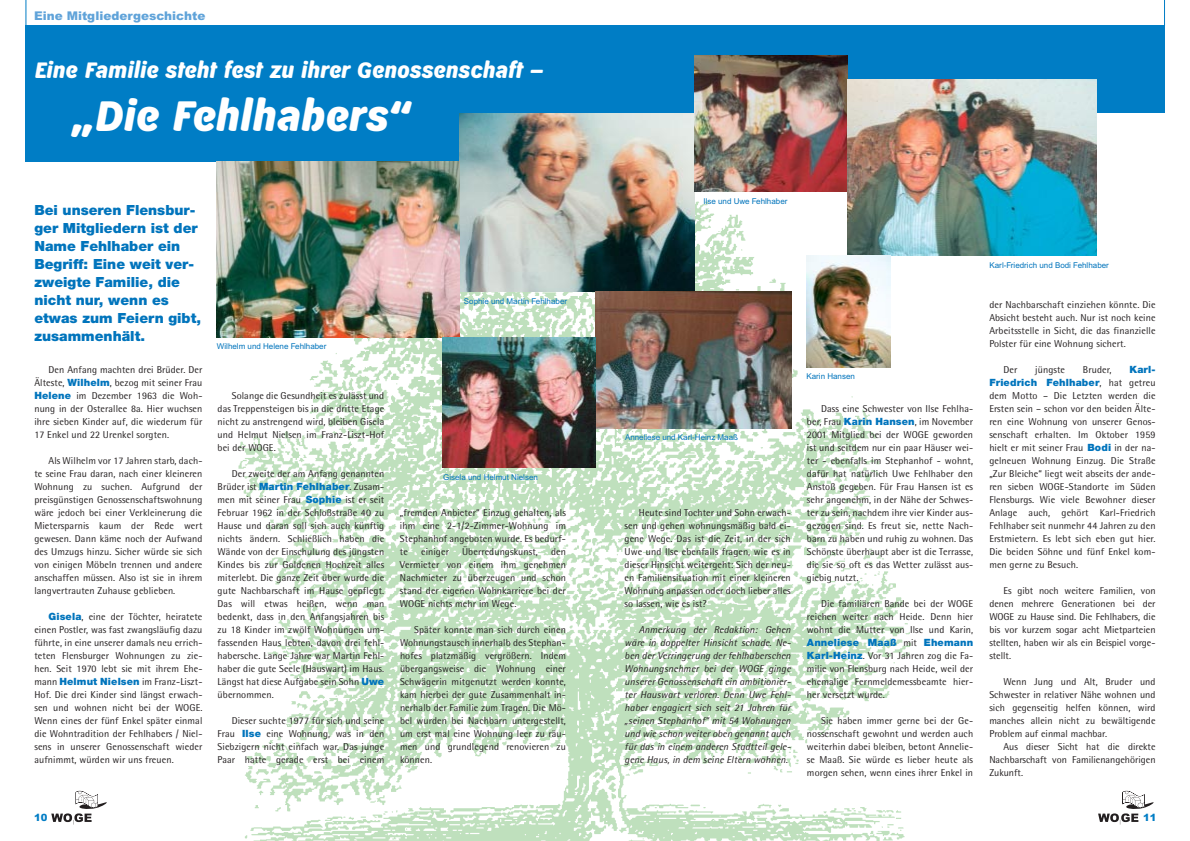
<style>
.page{position:relative;width:1190px;height:841px;background:#fff}
.page>*{position:absolute;margin:0;border:0;box-sizing:border-box;transform-origin:0 0}
.t1{font:700 42px "Schueller BQ";letter-spacing:.015em;color:#fff}
.t2{font:700 22px "Schueller BQ";letter-spacing:.015em;color:#fff}
.t3{font:900 14px/18px "Helvetica Neue";color:#0074bc}
.t4{font:900 12px "Arial";color:#60a3d9}
.t5{font:10px/13px "Rotis Semi Sans";letter-spacing:.01em;color:#231f20;text-align:justify}
.t6{font:italic 10px/13px "Rotis Semi Sans";letter-spacing:.01em;color:#231f20;text-align:justify}
.t7{font:900 10px/13px "Helvetica Neue";letter-spacing:.015em;color:#0074bc;text-align:right}
.t8{font:900 10px "Arial";color:#007dc5}
.t9{font:8px "Arial";color:#0074bc}
.s1{font-family:"Helvetica Neue";font-weight:900;color:#0074bc}
.s2{font-family:"Rotis Semi Sans";font-weight:400;color:#231f20}
</style>
<div class="page">
<div style="left:26px;top:26px;width:571px;height:136px;background:#007dc5"></div>
<div style="left:595px;top:26px;width:570px;height:87px;background:#007dc5"></div>
<img style="left:216px;top:161px;width:722px;height:680px">
<svg style="left:51px;top:791px;width:56px;height:34px"></svg>
<svg style="left:1098px;top:791px;width:56px;height:34px"></svg>
<svg style="left:25px;top:0;width:1px;height:26px"></svg>
<svg style="left:1164px;top:0;width:1px;height:26px"></svg>
<img style="left:459px;top:113px;width:235px;height:179px">
<img style="left:595px;top:292px;width:197px;height:136px">
<img style="left:217px;top:162px;width:242px;height:175px">
<img style="left:442px;top:337px;width:153px;height:131px">
<img style="left:694px;top:55px;width:154px;height:136px">
<img style="left:848px;top:79px;width:249px;height:176px">
<img style="left:806px;top:255px;width:85px;height:112px">
<p class="t4" style="left:34px;top:11px;width:173px">Eine Mitgliedergeschichte</p>
<h2 class="t2" style="left:35px;top:59px;width:510px">Eine Familie steht fest zu ihrer Genossenschaft –</h2>
<h1 class="t1" style="left:74px;top:95px;width:337px">„Die Fehlhabers“</h1>
<h3 class="t3" style="left:34px;top:202px;width:168px">Bei unseren Flensbur&shy;ger Mitgliedern ist der<br>Name Fehlhaber ein<br>Begriff: Eine weit ver&shy;zweigte Familie, die nicht nur, wenn es etwas zum Feiern gibt, zusammenhält.</h3>
<p class="t5" style="left:34px;top:364px;width:170px;text-indent:14px">Den Anfang machten drei Brüder. Der Älteste, <span class="s1">Wilhelm</span>, bezog mit seiner Frau <span class="s1">Helene</span> im Dezember 1963 die Woh&shy;nung in der Osterallee 8a. Hier wuchsen ihre sieben Kinder auf, die wiederum für 17 Enkel und 22 Urenkel sorgten.</p>
<p class="t5" style="left:34px;top:455px;width:170px;text-indent:14px">Als Wilhelm vor 17 Jahren starb, dach&shy;te seine Frau daran, nach einer kleineren Wohnung zu suchen. Aufgrund der preisgünstigen Genossenschaftswohnung wäre jedoch bei einer Verkleinerung die Mietersparnis kaum der Rede wert gewesen. Dann käme noch der Aufwand des Umzugs hinzu. Sicher würde sie sich von einigen Möbeln trennen und andere anschaffen müssen. Also ist sie in ihrem langvertrauten Zuhause geblieben.</p>
<p class="t5" style="left:34px;top:611px;width:170px;text-indent:14px"><span class="s1">Gisela</span>, eine der Töchter, heiratete einen Postler, was fast zwangsläufig dazu führte, in eine unserer damals neu errich&shy;teten Flensburger Wohnungen zu zie&shy;hen. Seit 1970 lebt sie mit ihrem Ehe&shy;mann <span class="s1">Helmut Nielsen</span> im Franz-Liszt-Hof. Die drei Kinder sind längst erwach&shy;sen und wohnen nicht bei der WOGE.<br>Wenn eines der fünf Enkel später einmal die Wohntradition der Fehlhabers / Niel&shy;sens in unserer Genossenschaft wieder aufnimmt, würden wir uns freuen.</p>
<p class="t9" style="left:217px;top:344px;width:111px">Wilhelm und Helene Fehlhaber</p>
<p class="t5" style="left:218px;top:390px;width:168px;text-indent:14px">Solange die Gesundheit es zulässt und das Treppensteigen bis in die dritte Etage nicht zu anstrengend wird, bleiben Gisela und Helmut Nielsen im Franz-Liszt-Hof bei der WOGE.</p>
<p class="t5" style="left:218px;top:468px;width:168px;text-indent:14px">Der zweite der am Anfang genannten Brüder ist <span class="s1">Martin Fehlhaber</span>. Zusam&shy;men mit seiner Frau <span class="s1">Sophie</span> ist er seit Februar 1962 in der Schloßstraße 40 zu Hause und daran soll sich auch künftig nichts ändern. Schließlich haben die Wände von der Einschulung des jüngsten Kindes bis zur Goldenen Hochzeit alles miterlebt. Die ganze Zeit über wurde die gute Nachbarschaft im Hause gepflegt.<br>Das will etwas heißen, wenn man bedenkt, dass in den Anfangsjahren bis zu 18 Kinder im zwölf Wohnungen um&shy;fassenden Haus lebten, davon drei fehl&shy;habersche. Lange Jahre war Martin Fehl&shy;haber die gute Seele (Hauswart) im Haus.<br>Längst hat diese Aufgabe sein Sohn <span class="s1">Uwe </span>übernommen.</p>
<p class="t5" style="left:218px;top:715px;width:168px;text-indent:14px">Dieser suchte 1977 für sich und seine Frau <span class="s1">Ilse</span> eine Wohnung, was in den Siebzigern nicht einfach war. Das junge Paar hatte gerade erst bei einem</p>
<p class="t9" style="left:464px;top:299px;width:105px">Sophie und Martin Fehlhaber</p>
<p class="t9" style="left:443px;top:474px;width:96px">Gisela und Helmut Nielsen</p>
<p class="t5" style="left:400px;top:507px;width:168px">„fremden Anbieter“ Einzug gehalten, als ihm eine 2-1/2-Zimmer-Wohnung im Stephanhof angeboten wurde. Es bedurf&shy;te</p>
<p class="t5" style="left:421px;top:546px;width:29px">einiger</p>
<p class="t5" style="left:462px;top:546px;width:77px">Überredungskunst,</p>
<p class="t5" style="left:400px;top:546px;width:168px;text-indent:151px">den Vermieter von einem ihm genehmen Nachmieter zu überzeugen und schon stand der eigenen Wohnkarriere bei der WOGE nichts mehr im Wege.</p>
<p class="t5" style="left:400px;top:624px;width:168px;text-indent:14px">Später konnte man sich durch einen Wohnungstausch innerhalb des Stephan&shy;hofes platzmäßig vergrößern. Indem übergangsweise die Wohnung einer Schwägerin mitgenutzt werden konnte, kam hierbei der gute Zusammenhalt in&shy;nerhalb der Familie zum Tragen. Die Mö&shy;bel wurden bei Nachbarn untergestellt, um erst mal eine Wohnung leer zu räu&shy;men und grundlegend renovieren zu können.</p>
<p class="t9" style="left:704px;top:198px;width:85px">Ilse und Uwe Fehlhaber</p>
<p class="t9" style="left:625px;top:434px;width:115px">Anneliese und Karl-Heinz Maaß</p>
<p class="t5" style="left:625px;top:507px;width:168px;text-indent:14px">Heute sind Tochter und Sohn erwach&shy;sen und gehen wohnungsmäßig bald ei&shy;gene Wege. Das ist die Zeit, in der sich Uwe und Ilse ebenfalls fragen, wie es in dieser Hinsicht weitergeht: Sich der neu&shy;en Familiensituation mit einer kleineren Wohnung anpassen oder doch lieber alles so lassen, wie es ist?</p>
<p class="t6" style="left:625px;top:624px;width:168px;text-indent:14px">Anmerkung der Redaktion: Gehen wäre in doppelter Hinsicht schade. Ne&shy;ben der Verringerung der fehlhaberschen Wohnungsnehmer bei der WOGE ginge unserer Genossenschaft ein ambitionier&shy;ter Hauswart verloren. Denn Uwe Fehl&shy;haber engagiert sich seit 21 Jahren für „seinen Stephanhof“ mit 54 Wohnungen und wie schon weiter oben genannt auch für das in einem anderen Stadtteil gele&shy;gene Haus, in dem seine Eltern wohnen.</p>
<p class="t9" style="left:806px;top:374px;width:50px">Karin Hansen</p>
<p class="t5" style="left:807px;top:403px;width:168px;text-indent:14px">Dass eine Schwester von Ilse Fehlha&shy;ber, Frau <span class="s1">Karin Hansen</span>, im November 2001 Mitglied bei der WOGE geworden ist und seitdem nur ein paar Häuser wei&shy;ter - ebenfalls im Stephanhof - wohnt, dafür hat natürlich Uwe Fehlhaber den Anstoß gegeben. Für Frau Hansen ist es sehr angenehm, in der Nähe der Schwes&shy;ter zu sein, nachdem ihre vier Kinder aus&shy;gezogen sind. Es freut sie, nette Nach&shy;barn zu haben und ruhig zu wohnen. Das Schönste überhaupt aber ist die Terrasse, die sie so oft es das Wetter zulässt aus&shy;giebig nutzt.</p>
<p class="t5" style="left:807px;top:598px;width:168px;text-indent:14px">Die familiären Bande bei der WOGE reichen weiter nach Heide. Denn hier wohnt die Mutter von Ilse und Karin,</p>
<p class="t7" style="left:807px;top:636px;width:168px">Anneliese Maaß <span class="s2">mit</span> Ehemann</p>
<p class="t5" style="left:807px;top:650px;width:168px"><span class="s1">Karl-Heinz</span>. Vor 31 Jahren zog die Fa&shy;milie von Flensburg nach Heide, weil der ehemalige Fernmeldemessbeamte hier&shy;her versetzt wurde.</p>
<p class="t5" style="left:807px;top:715px;width:168px;text-indent:14px">Sie haben immer gerne bei der Ge&shy;nossenschaft gewohnt und werden auch weiterhin dabei bleiben, betont Annelie&shy;se Maaß. Sie würde es lieber heute als morgen sehen, wenn eines ihrer Enkel in</p>
<p class="t9" style="left:990px;top:262px;width:121px">Karl-Friedrich und Bodi Fehlhaber</p>
<p class="t5" style="left:989px;top:299px;width:168px">der Nachbarschaft einziehen könnte. Die Absicht besteht auch. Nur ist noch keine Arbeitsstelle in Sicht, die das finanzielle Polster für eine Wohnung sichert.</p>
<p class="t5" style="left:1004px;top:364px;width:15px">Der</p>
<p class="t5" style="left:1035px;top:364px;width:31px">jüngste</p>
<p class="t5" style="left:1083px;top:364px;width:30px">Bruder,</p>
<p class="t7" style="left:989px;top:363px;width:168px">Karl-<br>Friedrich Fehlhaber<span class="s2">, hat getreu</span></p>
<p class="t5" style="left:989px;top:390px;width:168px">dem Motto – Die Letzten werden die Ersten sein – schon vor den beiden Älte&shy;ren eine Wohnung von unserer Genos&shy;senschaft erhalten. Im Oktober 1959 hielt er mit seiner Frau <span class="s1">Bodi</span> in der na&shy;gelneuen Wohnung Einzug. Die Straße „Zur Bleiche“ liegt weit abseits der ande&shy;ren sieben WOGE-Standorte im Süden Flensburgs. Wie viele Bewohner dieser Anlage auch, gehört Karl-Friedrich Fehlhaber seit nunmehr 44 Jahren zu den Erstmietern. Es lebt sich eben gut hier.<br>Die beiden Söhne und fünf Enkel kom&shy;men gerne zu Besuch.</p>
<p class="t5" style="left:989px;top:585px;width:168px;text-indent:14px">Es gibt noch weitere Familien, von denen mehrere Generationen bei der WOGE zu Hause sind. Die Fehlhabers, die bis vor kurzem sogar acht Mietparteien stellten, haben wir als ein Beispiel vorge&shy;stellt.</p>
<p class="t5" style="left:989px;top:676px;width:168px;text-indent:14px">Wenn Jung und Alt, Bruder und Schwester in relativer Nähe wohnen und sich gegenseitig helfen können, wird manches allein nicht zu bewältigende Problem auf einmal machbar.</p>
<p class="t5" style="left:989px;top:741px;width:168px;text-indent:14px">Aus dieser Sicht hat die direkte Nachbarschaft von Familienangehörigen Zukunft.</p>
<p class="t8" style="left:34px;top:814px;width:15px">10</p>
<p class="t8" style="left:1143px;top:814px;width:15px">11</p>
</div>
